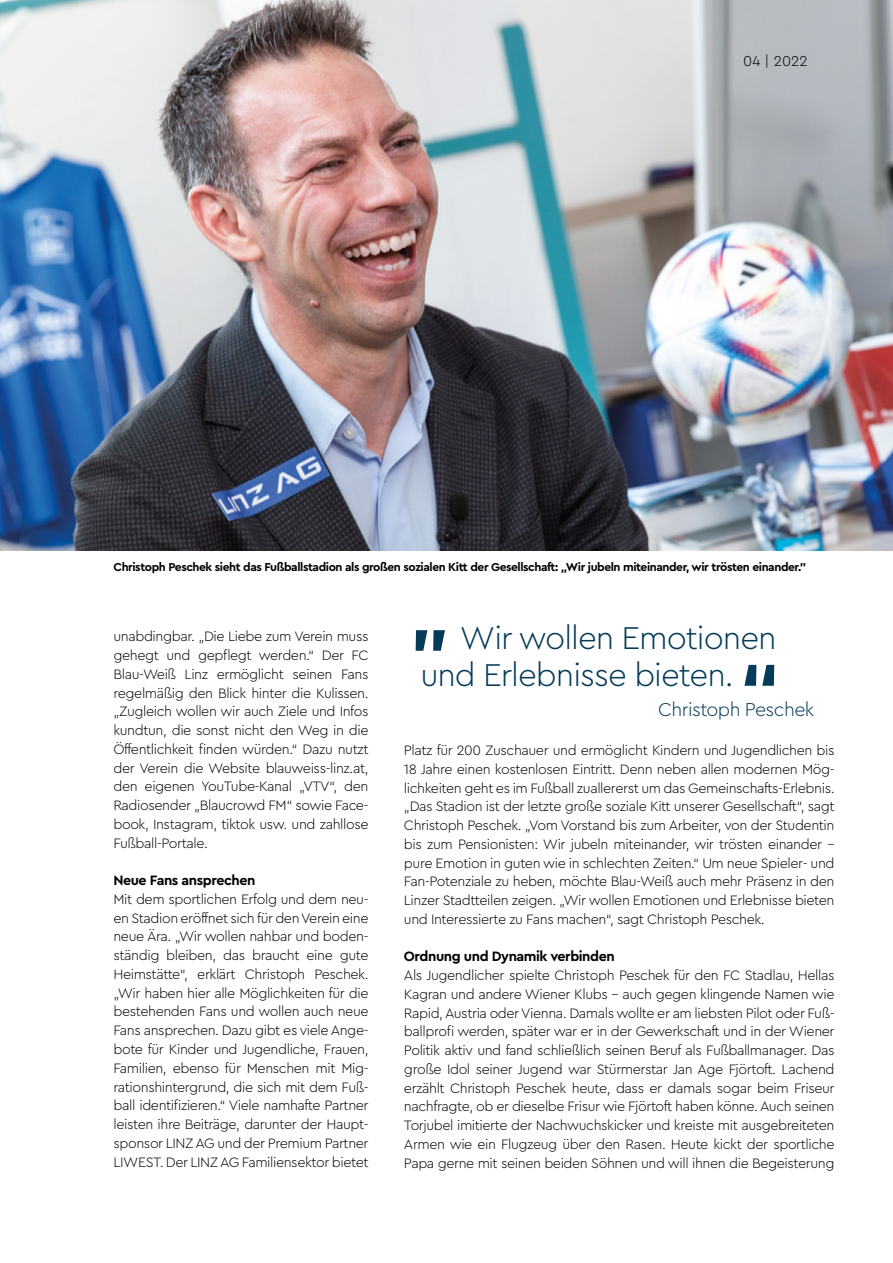
<style>
.page{position:relative;width:893px;height:1263px;background:#fff}
.page>*{position:absolute;margin:0;border:0;box-sizing:border-box;transform-origin:0 0}
.t1{font:300 33px/37.2px "Cera PRO";letter-spacing:-.03em;color:#033b59}
.t2{font:300 19.5px "Cera PRO";letter-spacing:-.03em;color:#033b59}
.t3{font:300 15px "Cera PRO";color:#000}
.t4{font:300 14.25px/18.8px "Cera PRO";letter-spacing:-.03em;color:#000;text-align:justify}
.t5{font:700 14.25px "Cera PRO";letter-spacing:-.03em;color:#000}
.t6{font:700 12px "Cera PRO";letter-spacing:-.035em;color:#000}
</style>
<div class="page">
<img style="left:0;top:0;width:893px;height:551px">
<svg style="left:744px;top:665px;width:30px;height:21px"></svg>
<svg style="left:416px;top:630px;width:29px;height:21px"></svg>
<p class="t3" style="left:743px;top:51px;width:66px">04 | 2022</p>
<p class="t6" style="left:113px;top:559px;width:694px">Christoph Peschek sieht das Fußballstadion als großen sozialen Kitt der Gesellschaft: „Wir jubeln miteinander, wir trösten einander."</p>
<p class="t4" style="left:113px;top:627px;width:257px">unabdingbar. „Die Liebe zum Verein muss gehegt und gepflegt werden.“ Der FC Blau-Weiß Linz ermöglicht seinen Fans regelmäßig den Blick hinter die Kulissen. „Zugleich wollen wir auch Ziele und Infos kundtun, die sonst nicht den Weg in die Öffentlichkeit finden würden.“ Dazu nutzt der Verein die Website blauweiss-linz.at, den eigenen YouTube-Kanal „VTV“, den Radiosender „Blaucrowd FM“ sowie Face&shy;book, Instagram, tiktok usw. und zahllose Fußball-Portale.</p>
<p class="t5" style="left:113px;top:871px;width:143px">Neue Fans ansprechen</p>
<p class="t4" style="left:113px;top:889px;width:257px">Mit dem sportlichen Erfolg und dem neu&shy;en Stadion eröffnet sich für den Verein eine neue Ära. „Wir wollen nahbar und boden&shy;ständig bleiben, das braucht eine gute Heimstätte“, erklärt Christoph Peschek. „Wir haben hier alle Möglichkeiten für die bestehenden Fans und wollen auch neue Fans ansprechen. Dazu gibt es viele Ange&shy;bote für Kinder und Jugendliche, Frauen, Familien, ebenso für Menschen mit Mig&shy;rationshintergrund, die sich mit dem Fuß&shy;ball identifizieren.“ Viele namhafte Partner leisten ihre Beiträge, darunter der Haupt&shy;sponsor LINZ AG und der Premium Partner LIWEST. Der LINZ AG Familiensektor bietet</p>
<h1 class="t1" style="left:420px;top:618px;width:358px;text-indent:40px">Wir wollen Emotionen und Erlebnisse bieten.</h1>
<h2 class="t2" style="left:658px;top:696px;width:158px">Christoph Peschek</h2>
<p class="t4" style="left:404px;top:740px;width:432px">Platz für 200 Zuschauer und ermöglicht Kindern und Jugendlichen bis 18 Jahre einen kostenlosen Eintritt. Denn neben allen modernen Mög&shy;lichkeiten geht es im Fußball zuallererst um das Gemeinschafts-Erlebnis. „Das Stadion ist der letzte große soziale Kitt unserer Gesellschaft“, sagt Christoph Peschek. „Vom Vorstand bis zum Arbeiter, von der Studentin bis zum Pensionisten: Wir jubeln miteinander, wir trösten einander – pure Emotion in guten wie in schlechten Zeiten.“ Um neue Spieler- und Fan-Potenziale zu heben, möchte Blau-Weiß auch mehr Präsenz in den Linzer Stadtteilen zeigen. „Wir wollen Emotionen und Erlebnisse bieten und Interessierte zu Fans machen“, sagt Christoph Peschek.</p>
<p class="t5" style="left:404px;top:947px;width:212px">Ordnung und Dynamik verbinden</p>
<p class="t4" style="left:404px;top:965px;width:432px">Als Jugendlicher spielte Christoph Peschek für den FC Stadlau, Hellas Kagran und andere Wiener Klubs – auch gegen klingende Namen wie Rapid, Austria oder Vienna. Damals wollte er am liebsten Pilot oder Fuß&shy;ballprofi werden, später war er in der Gewerkschaft und in der Wiener Politik aktiv und fand schließlich seinen Beruf als Fußballmanager. Das große Idol seiner Jugend war Stürmerstar Jan Age Fjörtoft. Lachend erzählt Christoph Peschek heute, dass er damals sogar beim Friseur nachfragte, ob er dieselbe Frisur wie Fjörtoft haben könne. Auch seinen Torjubel imitierte der Nachwuchskicker und kreiste mit ausgebreiteten Armen wie ein Flugzeug über den Rasen. Heute kickt der sportliche Papa gerne mit seinen beiden Söhnen und will ihnen die Begeisterung</p>
</div>
